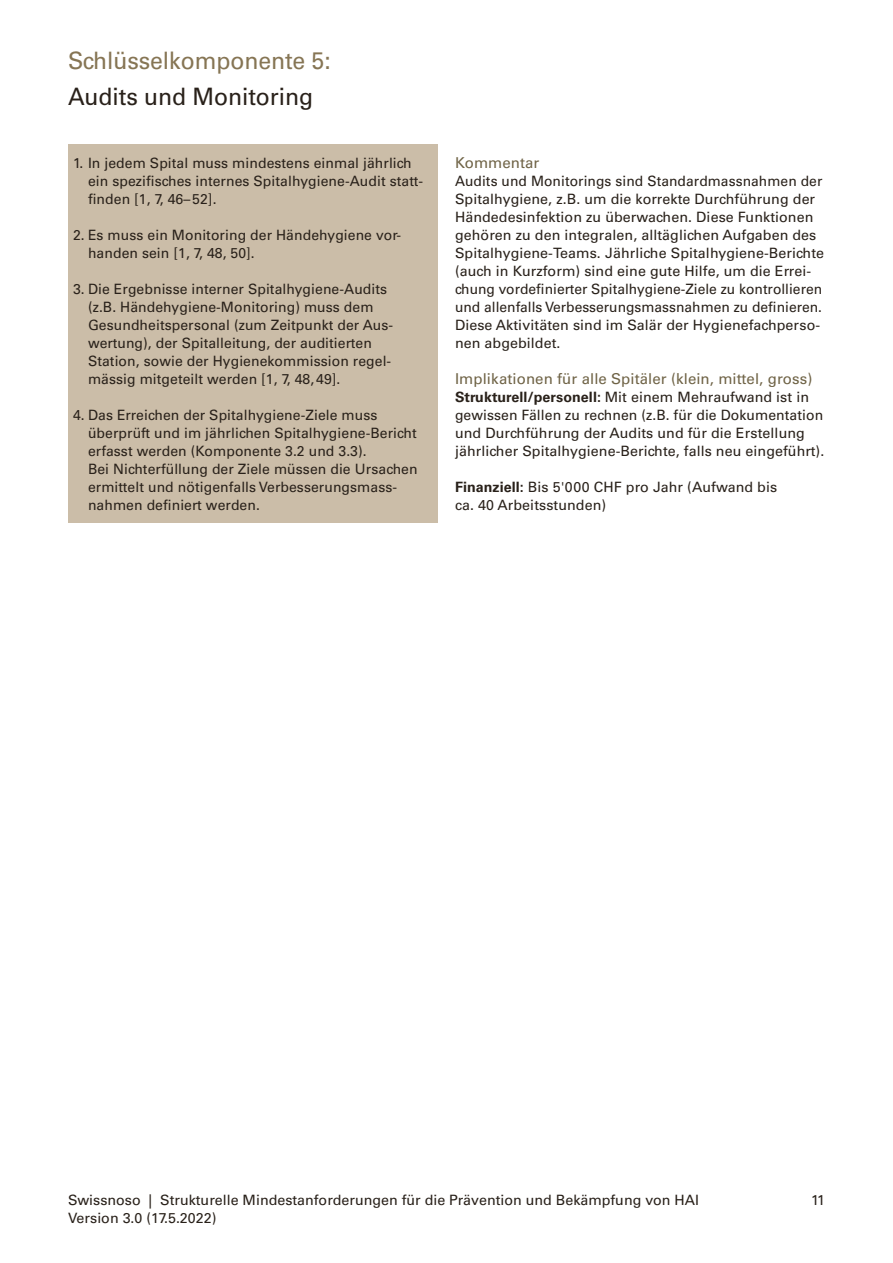
<style>
.page{position:relative;width:893px;height:1263px;background:#fff}
.page>*{position:absolute;margin:0;border:0;box-sizing:border-box;transform-origin:0 0}
.t1{font:24px "Univers LT";letter-spacing:-.005em;color:#867554;scale:.96 1}
.t2{font:24px "Univers LT";letter-spacing:-.005em;color:#29211a;scale:.96 1}
.t3{font:15px "Univers LT";letter-spacing:.005em;color:#6f6346}
.t4{font:14.25px/18px "Univers LT";letter-spacing:.005em;color:#29211a}
.s1{font-weight:700}
</style>
<div class="page">
<div style="left:68px;top:145px;width:370px;height:378px;background:#cbbda8"></div>
<h1 class="t1" style="left:68px;top:46px;width:275px">Schlüsselkomponente 5:</h1>
<h1 class="t2" style="left:68px;top:82px;width:257px">Audits und Monitoring</h1>
<p class="t4" style="left:88px;top:154px;width:337px;text-indent:-15px">1. In jedem Spital muss mindestens einmal jährlich ein spezifisches internes Spitalhygiene-Audit statt&shy;finden [1, 7, 46–52].</p>
<p class="t4" style="left:88px;top:226px;width:313px;text-indent:-15px">2. Es muss ein Monitoring der Händehygiene vor&shy;handen sein [1, 7, 48, 50].</p>
<p class="t4" style="left:88px;top:280px;width:307px;text-indent:-15px">3. Die Ergebnisse interner Spitalhygiene-Audits (z.B. Händehygiene-Monitoring) muss dem Gesundheitspersonal (zum Zeitpunkt der Aus&shy;wertung), der Spitalleitung, der auditierten Station, sowie der Hygienekommission regel&shy;mässig mitgeteilt werden [1, 7, 48,49].</p>
<p class="t4" style="left:88px;top:406px;width:331px;text-indent:-15px">4. Das Erreichen der Spitalhygiene-Ziele muss überprüft und im jährlichen Spitalhygiene-Bericht erfasst werden (Komponente 3.2 und 3.3).<br>Bei Nichterfüllung der Ziele müssen die Ursachen ermittelt und nötigenfalls Verbesserungsmass&shy;nahmen definiert werden.</p>
<p class="t3" style="left:455px;top:154px;width:86px">Kommentar</p>
<p class="t4" style="left:455px;top:172px;width:371px">Audits und Monitorings sind Standardmassnahmen der Spitalhygiene, z.B. um die korrekte Durchführung der Händedesinfektion zu überwachen. Diese Funktionen gehören zu den integralen, alltäglichen Aufgaben des Spitalhygiene-Teams. Jährliche Spitalhygiene-Berichte (auch in Kurzform) sind eine gute Hilfe, um die Errei&shy;chung vordefinierter Spitalhygiene-Ziele zu kontrollieren und allenfalls Verbesserungsmassnahmen zu definieren.<br>Diese Aktivitäten sind im Salär der Hygienefachperso&shy;nen abgebildet.</p>
<p class="t3" style="left:455px;top:370px;width:359px">Implikationen für alle Spitäler (klein, mittel, gross)</p>
<p class="t4" style="left:455px;top:388px;width:371px"><span class="s1">Strukturell/personell:</span> Mit einem Mehraufwand ist in gewissen Fällen zu rechnen (z.B. für die Dokumentation und Durchführung der Audits und für die Erstellung jährlicher Spitalhygiene-Berichte, falls neu eingeführt).</p>
<p class="t4" style="left:455px;top:478px;width:324px"><span class="s1">Finanziell:</span> Bis 5'000 CHF pro Jahr (Aufwand bis ca. 40 Arbeitsstunden)</p>
<p class="t4" style="left:68px;top:1191px;width:632px">Swissnoso | Strukturelle Mindestanforderungen für die Prävention und Bekämpfung von HAI</p>
<p class="t4" style="left:811px;top:1191px;width:15px">11</p>
<p class="t4" style="left:68px;top:1209px;width:150px">Version 3.0 (17.5.2022)</p>
</div>
